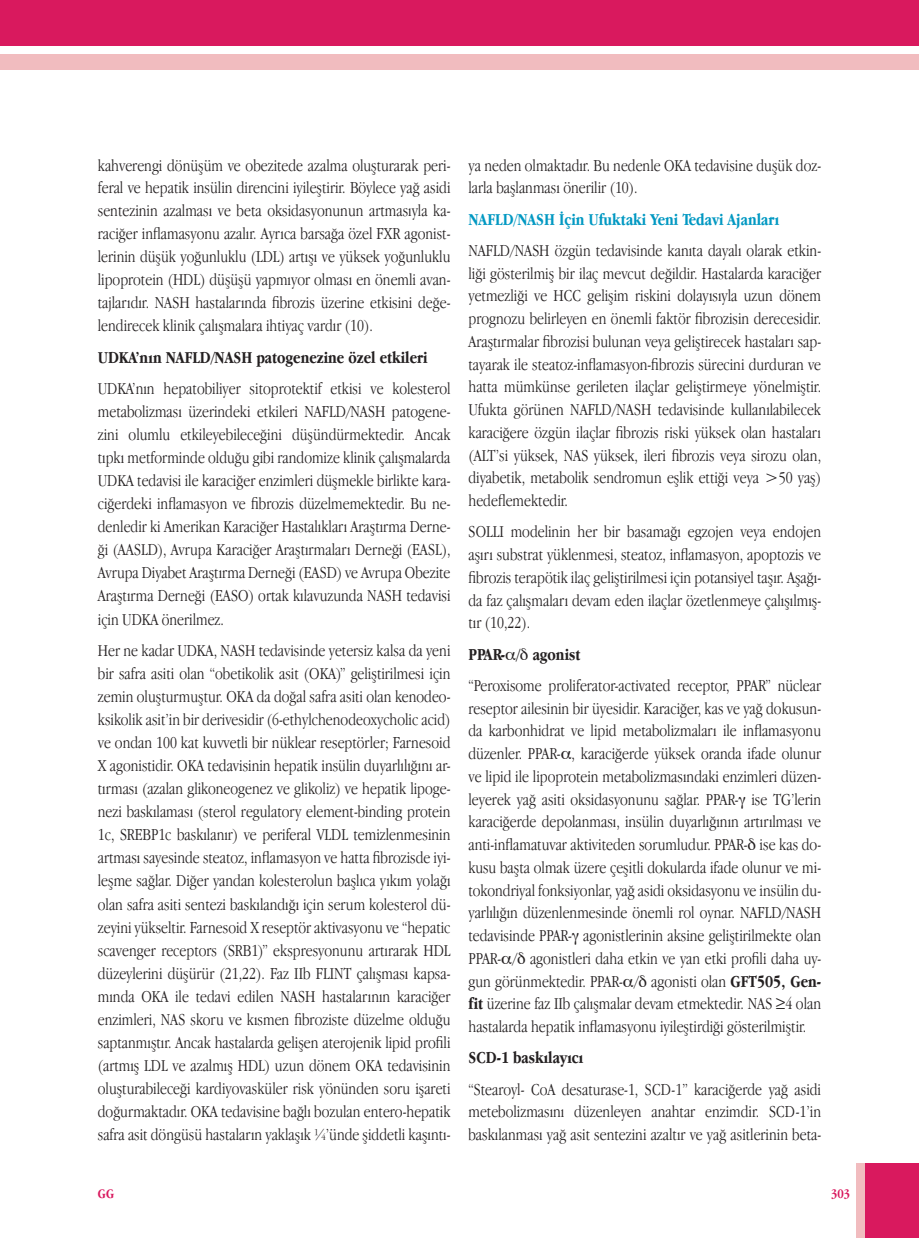
<style>
.page{position:relative;width:919px;height:1238px;background:#fff}
.page>*{position:absolute;margin:0;border:0;box-sizing:border-box;transform-origin:0 0}
.t1{font:300 17.25px/22.8px "Apple Garamond";color:#231f20;text-align:justify}
.t2{font:700 17.25px "Apple Garamond";color:#231f20}
.t3{font:700 17.25px "Apple Garamond";color:#0098c2}
.t4{font:700 13.5px "Apple Garamond";color:#d9195e}
.s1{font-weight:700}
</style>
<div class="page">
<div style="left:865px;top:1163px;width:53px;height:74px;background:#d9195e"></div>
<div style="left:856px;top:1163px;width:9px;height:74px;background:#f1bcbf"></div>
<div style="left:1px;top:54px;width:917px;height:15px;background:#f1bcbf"></div>
<div style="left:1px;top:0;width:917px;height:45px;background:#d9195e"></div>
<p class="t1" style="left:98px;top:153px;width:354px">kahverengi dönüşüm ve obezitede azalma oluşturarak peri&shy;feral ve hepatik insülin direncini iyileştirir. Böylece yağ asidi sentezinin azalması ve beta oksidasyonunun artmasıyla ka&shy;raciğer inflamasyonu azalır. Ayrıca barsağa özel FXR agonist&shy;lerinin düşük yoğunluklu (LDL) artışı ve yüksek yoğunluklu lipoprotein (HDL) düşüşü yapmıyor olması en önemli avan&shy;tajlarıdır. NASH hastalarında fibrozis üzerine etkisini değe&shy;lendirecek klinik çalışmalara ihtiyaç vardır (10).</p>
<p class="t2" style="left:98px;top:347px;width:331px">UDKA’nın NAFLD/NASH patogenezine özel etkileri</p>
<p class="t1" style="left:98px;top:377px;width:354px">UDKA’nın hepatobiliyer sitoprotektif etkisi ve kolesterol metabolizması üzerindeki etkileri NAFLD/NASH patogene&shy;zini olumlu etkileyebileceğini düşündürmektedir. Ancak tıpkı metforminde olduğu gibi randomize klinik çalışmalarda UDKA tedavisi ile karaciğer enzimleri düşmekle birlikte kara&shy;ciğerdeki inflamasyon ve fibrozis düzelmemektedir. Bu ne&shy;denledir ki Amerikan Karaciğer Hastalıkları Araştırma Derne&shy;ği (AASLD), Avrupa Karaciğer Araştırmaları Derneği (EASL), Avrupa Diyabet Araştırma Derneği (EASD) ve Avrupa Obezite Araştırma Derneği (EASO) ortak kılavuzunda NASH tedavisi için UDKA önerilmez.</p>
<p class="t1" style="left:98px;top:638px;width:354px">Her ne kadar UDKA, NASH tedavisinde yetersiz kalsa da yeni bir safra asiti olan “obetikolik asit (OKA)” geliştirilmesi için zemin oluşturmuştur. OKA da doğal safra asiti olan kenodeo&shy;ksikolik asit’in bir derivesidir (6-ethylchenodeoxycholic acid) ve ondan 100 kat kuvvetli bir nüklear reseptörler; Farnesoid X agonistidir. OKA tedavisinin hepatik insülin duyarlılığını ar&shy;tırması (azalan glikoneogenez ve glikoliz) ve hepatik lipoge&shy;nezi baskılaması (sterol regulatory element-binding protein 1c, SREBP1c baskılanır) ve periferal VLDL temizlenmesinin artması sayesinde steatoz, inflamasyon ve hatta fibrozisde iyi&shy;leşme sağlar. Diğer yandan kolesterolun başlıca yıkım yolağı olan safra asiti sentezi baskılandığı için serum kolesterol dü&shy;zeyini yükseltir. Farnesoid X reseptör aktivasyonu ve “hepatic scavenger receptors (SRB1)” ekspresyonunu artırarak HDL düzeylerini düşürür (21,22). Faz IIb FLINT çalışması kapsa&shy;mında OKA ile tedavi edilen NASH hastalarının karaciğer enzimleri, NAS skoru ve kısmen fibroziste düzelme olduğu saptanmıştır. Ancak hastalarda gelişen aterojenik lipid profili (artmış LDL ve azalmış HDL) uzun dönem OKA tedavisinin oluşturabileceği kardiyovasküler risk yönünden soru işareti doğurmaktadır. OKA tedavisine bağlı bozulan entero-hepatik safra asit döngüsü hastaların yaklaşık ¼’ünde şiddetli kaşıntı-</p>
<p class="t1" style="left:468px;top:153px;width:354px">ya neden olmaktadır. Bu nedenle OKA tedavisine duşük doz&shy;larla başlanması önerilir (10).</p>
<p class="t3" style="left:468px;top:209px;width:312px">NAFLD/NASH İçin Ufuktaki Yeni Tedavi Ajanları</p>
<p class="t1" style="left:468px;top:239px;width:354px">NAFLD/NASH özgün tedavisinde kanıta dayalı olarak etkin&shy;liği gösterilmiş bir ilaç mevcut değildir. Hastalarda karaciğer yetmezliği ve HCC gelişim riskini dolayısıyla uzun dönem prognozu belirleyen en önemli faktör fibrozisin derecesidir.<br>Araştırmalar fibrozisi bulunan veya geliştirecek hastaları sap&shy;tayarak ile steatoz-inflamasyon-fibrozis sürecini durduran ve hatta mümkünse gerileten ilaçlar geliştirmeye yönelmiştir.<br>Ufukta görünen NAFLD/NASH tedavisinde kullanılabilecek karaciğere özgün ilaçlar fibrozis riski yüksek olan hastaları (ALT’si yüksek, NAS yüksek, ileri fibrozis veya sirozu olan, diyabetik, metabolik sendromun eşlik ettiği veya &gt;50 yaş) hedeflemektedir.</p>
<p class="t1" style="left:468px;top:520px;width:354px">SOLLI modelinin her bir basamağı egzojen veya endojen aşırı substrat yüklenmesi, steatoz, inflamasyon, apoptozis ve fibrozis terapötik ilaç geliştirilmesi için potansiyel taşır. Aşağı&shy;da faz çalışmaları devam eden ilaçlar özetlenmeye çalışılmış&shy;tır (10,22).</p>
<p class="t2" style="left:468px;top:644px;width:113px">PPAR- / agonist</p>
<p class="t1" style="left:468px;top:673px;width:354px">“Peroxisome proliferator-activated receptor, PPAR” nüclear reseptor ailesinin bir üyesidir. Karaciğer, kas ve yağ dokusun&shy;da karbonhidrat ve lipid metabolizmaları ile inflamasyonu düzenler. PPAR- , karaciğerde yüksek oranda ifade olunur ve lipid ile lipoprotein metabolizmasındaki enzimleri düzen&shy;leyerek yağ asiti oksidasyonunu sağlar. PPAR- ise TG’lerin karaciğerde depolanması, insülin duyarlığının artırılması ve anti-inflamatuvar aktiviteden sorumludur. PPAR- ise kas do&shy;kusu başta olmak üzere çeşitli dokularda ifade olunur ve mi&shy;tokondriyal fonksiyonlar, yağ asidi oksidasyonu ve insülin du&shy;yarlılığın düzenlenmesinde önemli rol oynar. NAFLD/NASH tedavisinde PPAR- agonistlerinin aksine geliştirilmekte olan PPAR- / agonistleri daha etkin ve yan etki profili daha uy&shy;gun görünmektedir. PPAR- / agonisti olan <span class="s1">GFT505, Gen&shy;fit</span> üzerine faz IIb çalışmalar devam etmektedir. NAS ≥4 olan hastalarda hepatik inflamasyonu iyileştirdiği gösterilmiştir.</p>
<p class="t2" style="left:468px;top:1048px;width:116px">SCD-1 baskılayıcı</p>
<p class="t1" style="left:468px;top:1077px;width:354px">“Stearoyl- CoA desaturase-1, SCD-1” karaciğerde yağ asidi metebolizmasını düzenleyen anahtar enzimdir. SCD-1’in baskılanması yağ asit sentezini azaltır ve yağ asitlerinin beta-</p>
<p class="t4" style="left:98px;top:1186px;width:18px">GG</p>
<p class="t4" style="left:831px;top:1186px;width:21px">303</p>
</div>
